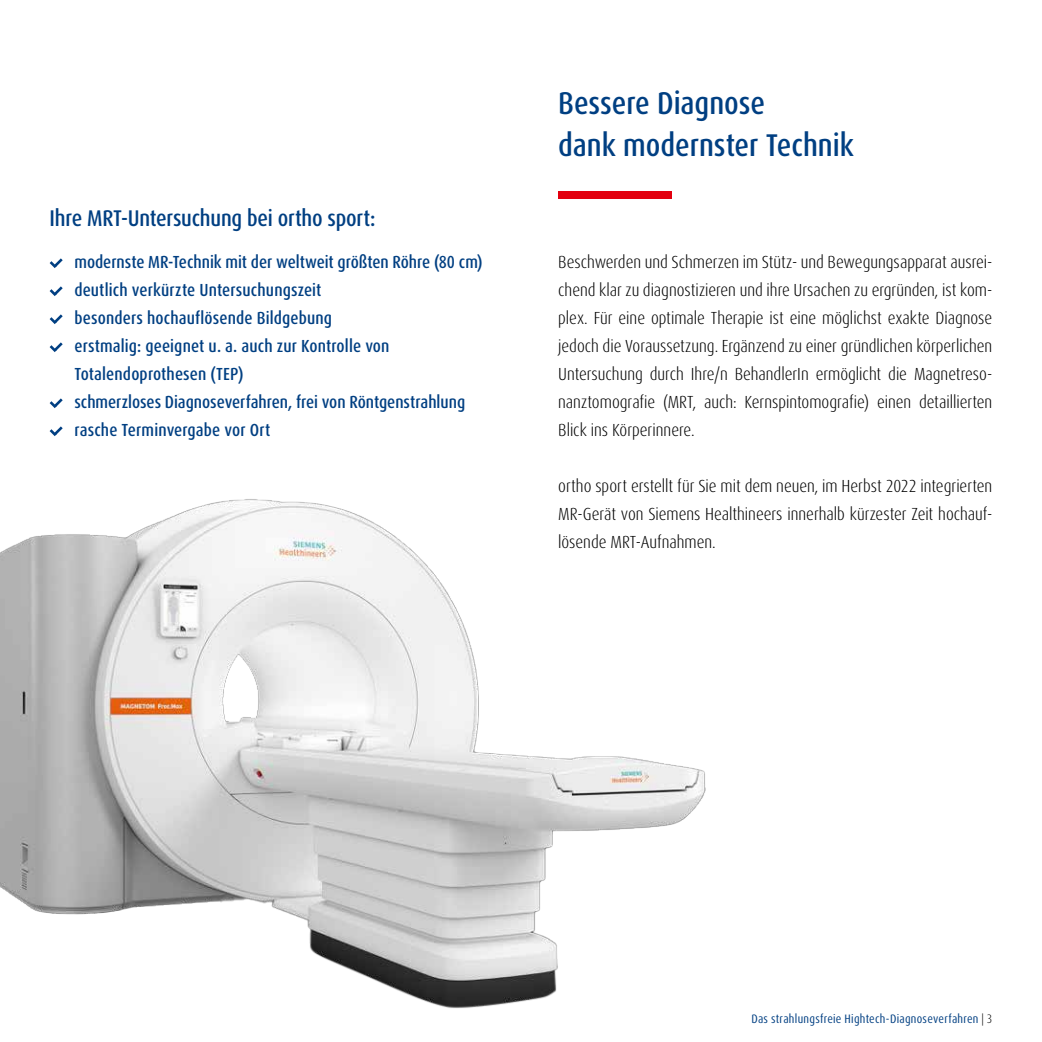
<style>
.page{position:relative;width:1042px;height:1042px;background:#fff}
.page>*{position:absolute;margin:0;border:0;box-sizing:border-box;transform-origin:0 0}
.t1{font:500 condensed 31.5px/42px "Dax OT";color:#003f82}
.t2{font:500 condensed 22.75px "Dax OT";letter-spacing:-.01em;color:#003f82}
.t3{font:300 condensed 17.5px/28px "Dax OT";color:#000;text-align:justify}
.t4{font:500 condensed 17.5px/28px "Dax OT";letter-spacing:.005em;color:#003f82}
.t5{font:condensed 12.25px "Dax OT";letter-spacing:.02em;color:#003f82}
.s1{font-weight:300;color:#000}
</style>
<div class="page">
<img style="left:0;top:262px;width:706px;height:747px">
<div style="left:558px;top:191px;width:113px;height:7px;background:#e3000f"></div>
<svg style="left:50px;top:258px;width:13px;height:10px"></svg>
<svg style="left:50px;top:286px;width:13px;height:10px"></svg>
<svg style="left:50px;top:314px;width:13px;height:10px"></svg>
<svg style="left:50px;top:342px;width:13px;height:10px"></svg>
<svg style="left:50px;top:398px;width:13px;height:10px"></svg>
<svg style="left:50px;top:426px;width:13px;height:10px"></svg>
<h2 class="t2" style="left:50px;top:204px;width:327px">Ihre MRT-Untersuchung bei ortho sport:</h2>
<p class="t4" style="left:74px;top:248px;width:410px">modernste MR-Technik mit der weltweit größten Röhre (80 cm) deutlich verkürzte Untersuchungszeit<br>besonders hochauflösende Bildgebung<br>erstmalig: geeignet u. a. auch zur Kontrolle von Totalendoprothesen (TEP)<br>schmerzloses Diagnoseverfahren, frei von Röntgenstrahlung rasche Terminvergabe vor Ort</p>
<h1 class="t1" style="left:558px;top:82px;width:297px">Bessere Diagnose<br>dank modernster Technik</h1>
<p class="t3" style="left:558px;top:248px;width:436px">Beschwerden und Schmerzen im Stütz- und Bewegungsapparat ausrei&shy;chend klar zu diagnostizieren und ihre Ursachen zu ergründen, ist kom&shy;plex. Für eine optimale Therapie ist eine möglichst exakte Diagnose jedoch die Voraussetzung. Ergänzend zu einer gründlichen körperlichen Untersuchung durch Ihre/n BehandlerIn ermöglicht die Magnetreso&shy;nanztomografie (MRT, auch: Kernspintomografie) einen detaillierten Blick ins Körperinnere.</p>
<p class="t3" style="left:558px;top:472px;width:436px">ortho sport erstellt für Sie mit dem neuen, im Herbst 2022 integrierten MR-Gerät von Siemens Healthineers innerhalb kürzester Zeit hochauf&shy;lösende MRT-Aufnahmen.</p>
<p class="t5" style="left:751px;top:1011px;width:242px">Das strahlungsfreie Hightech-Diagnoseverfahren <span class="s1">| 3</span></p>
</div>
